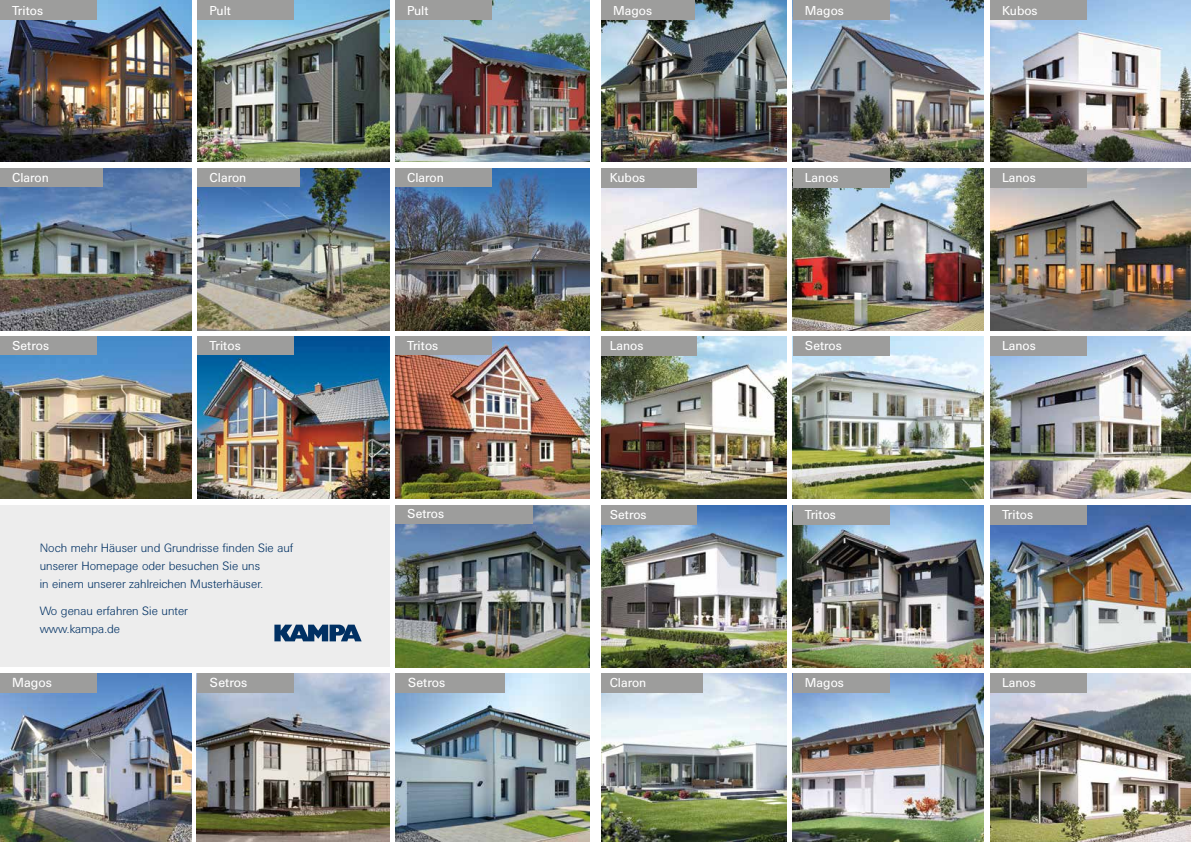
<style>
.page{position:relative;width:1191px;height:842px;background:#fff}
.page>*{position:absolute;margin:0;border:0;box-sizing:border-box;transform-origin:0 0}
.t1{font:13px "Univers BQ";color:#fff}
.t2{font:12.8px "Univers BQ";color:#fff}
.t3{font:300 12px/18px "Univers BQ";color:#003063}
</style>
<div class="page">
<img style="left:197px;top:673px;width:192px;height:169px">
<img style="left:0;top:673px;width:191px;height:169px">
<div style="left:0;top:673px;width:96px;height:19px;background:#9d9d9c"></div>
<div style="left:197px;top:673px;width:97px;height:19px;background:#9d9d9c"></div>
<img style="left:0;top:0;width:191px;height:162px">
<img style="left:0;top:168px;width:191px;height:162px">
<img style="left:0;top:337px;width:191px;height:162px">
<img style="left:601px;top:0;width:185px;height:162px">
<img style="left:601px;top:168px;width:185px;height:162px">
<img style="left:601px;top:337px;width:185px;height:162px">
<img style="left:601px;top:505px;width:185px;height:162px">
<img style="left:601px;top:673px;width:185px;height:169px">
<img style="left:197px;top:0;width:192px;height:162px">
<img style="left:197px;top:168px;width:192px;height:162px">
<img style="left:197px;top:337px;width:192px;height:162px">
<img style="left:792px;top:0;width:192px;height:162px">
<img style="left:792px;top:168px;width:192px;height:162px">
<img style="left:792px;top:337px;width:192px;height:162px">
<img style="left:792px;top:505px;width:192px;height:162px">
<img style="left:792px;top:673px;width:192px;height:169px">
<img style="left:395px;top:0;width:195px;height:162px">
<img style="left:395px;top:168px;width:195px;height:162px">
<img style="left:395px;top:337px;width:195px;height:162px">
<img style="left:990px;top:0;width:201px;height:162px">
<img style="left:990px;top:168px;width:201px;height:162px">
<img style="left:990px;top:337px;width:201px;height:162px">
<img style="left:990px;top:505px;width:201px;height:162px">
<img style="left:990px;top:673px;width:201px;height:169px">
<div style="left:601px;top:0;width:94px;height:19px;background:#9d9d9c"></div>
<div style="left:792px;top:0;width:97px;height:19px;background:#9d9d9c"></div>
<div style="left:990px;top:0;width:96px;height:19px;background:#9d9d9c"></div>
<div style="left:0;top:337px;width:97px;height:18px;background:#9d9d9c"></div>
<div style="left:197px;top:337px;width:97px;height:18px;background:#9d9d9c"></div>
<div style="left:395px;top:337px;width:97px;height:18px;background:#9d9d9c"></div>
<div style="left:0;top:168px;width:103px;height:19px;background:#9d9d9c"></div>
<div style="left:197px;top:168px;width:103px;height:19px;background:#9d9d9c"></div>
<div style="left:395px;top:168px;width:97px;height:19px;background:#9d9d9c"></div>
<div style="left:0;top:0;width:97px;height:19px;background:#9d9d9c"></div>
<div style="left:197px;top:0;width:97px;height:19px;background:#9d9d9c"></div>
<div style="left:395px;top:0;width:97px;height:19px;background:#9d9d9c"></div>
<div style="left:601px;top:168px;width:95px;height:19px;background:#9d9d9c"></div>
<div style="left:792px;top:168px;width:97px;height:19px;background:#9d9d9c"></div>
<div style="left:990px;top:168px;width:96px;height:19px;background:#9d9d9c"></div>
<div style="left:601px;top:337px;width:95px;height:19px;background:#9d9d9c"></div>
<div style="left:792px;top:337px;width:97px;height:19px;background:#9d9d9c"></div>
<div style="left:990px;top:337px;width:96px;height:19px;background:#9d9d9c"></div>
<div style="left:601px;top:505px;width:95px;height:19px;background:#9d9d9c"></div>
<div style="left:792px;top:505px;width:97px;height:19px;background:#9d9d9c"></div>
<div style="left:990px;top:505px;width:96px;height:19px;background:#9d9d9c"></div>
<div style="left:601px;top:673px;width:101px;height:19px;background:#9d9d9c"></div>
<div style="left:792px;top:673px;width:97px;height:19px;background:#9d9d9c"></div>
<div style="left:990px;top:673px;width:96px;height:19px;background:#9d9d9c"></div>
<img style="left:395px;top:673px;width:195px;height:169px">
<div style="left:395px;top:673px;width:109px;height:19px;background:#9d9d9c"></div>
<img style="left:395px;top:505px;width:195px;height:162px">
<div style="left:395px;top:505px;width:137px;height:19px;background:#9d9d9c"></div>
<div style="left:0;top:505px;width:389px;height:162px;background:#ededed"></div>
<svg style="left:274px;top:625px;width:88px;height:16px"></svg>
<p class="t2" style="left:12px;top:3px;width:33px">Tritos</p>
<p class="t2" style="left:210px;top:3px;width:23px">Pult</p>
<p class="t2" style="left:407px;top:3px;width:23px">Pult</p>
<p class="t2" style="left:613px;top:3px;width:41px">Magos</p>
<p class="t2" style="left:805px;top:3px;width:41px">Magos</p>
<p class="t2" style="left:1002px;top:3px;width:37px">Kubos</p>
<p class="t2" style="left:12px;top:170px;width:38px">Claron</p>
<p class="t2" style="left:210px;top:170px;width:38px">Claron</p>
<p class="t2" style="left:407px;top:170px;width:38px">Claron</p>
<p class="t2" style="left:609px;top:170px;width:37px">Kubos</p>
<p class="t2" style="left:805px;top:170px;width:35px">Lanos</p>
<p class="t2" style="left:1002px;top:170px;width:35px">Lanos</p>
<p class="t2" style="left:12px;top:338px;width:39px">Setros</p>
<p class="t2" style="left:210px;top:338px;width:33px">Tritos</p>
<p class="t2" style="left:407px;top:338px;width:33px">Tritos</p>
<p class="t2" style="left:609px;top:339px;width:35px">Lanos</p>
<p class="t2" style="left:805px;top:339px;width:38px">Setros</p>
<p class="t2" style="left:1002px;top:339px;width:35px">Lanos</p>
<p class="t2" style="left:407px;top:507px;width:39px">Setros</p>
<p class="t2" style="left:609px;top:507px;width:38px">Setros</p>
<p class="t2" style="left:805px;top:507px;width:33px">Tritos</p>
<p class="t2" style="left:1002px;top:507px;width:33px">Tritos</p>
<p class="t3" style="left:40px;top:539px;width:255px">Noch mehr Häuser und Grundrisse finden Sie auf unserer Homepage oder besuchen Sie uns<br>in einem unserer zahlreichen Musterhäuser.</p>
<p class="t3" style="left:40px;top:602px;width:150px">Wo genau erfahren Sie unter www.kampa.de</p>
<p class="t1" style="left:12px;top:675px;width:41px">Magos</p>
<p class="t1" style="left:210px;top:675px;width:39px">Setros</p>
<p class="t1" style="left:408px;top:675px;width:39px">Setros</p>
<p class="t2" style="left:609px;top:675px;width:38px">Claron</p>
<p class="t2" style="left:805px;top:675px;width:41px">Magos</p>
<p class="t2" style="left:1002px;top:675px;width:35px">Lanos</p>
</div>
